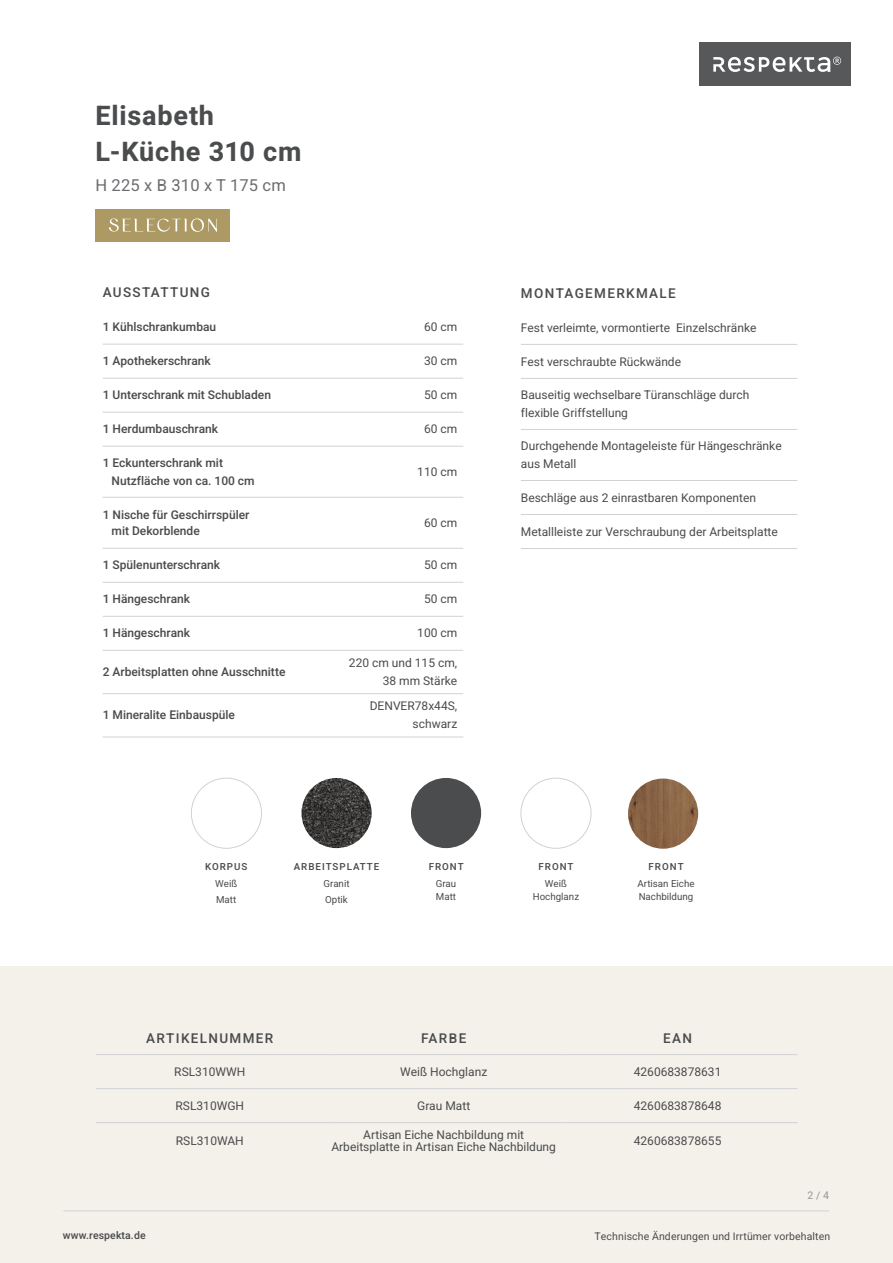
<style>
.page{position:relative;width:893px;height:1263px;background:#fff}
.page>*{position:absolute;margin:0;border:0;box-sizing:border-box;transform-origin:0 0}
.t1{font:27px "Heebo";letter-spacing:.03em;color:#4b4c4d}
.t2{font:16.5px "Heebo";letter-spacing:.01em;color:#6c6d70}
.t3{font:13.5px "Heebo";letter-spacing:.1em;color:#4b4c4d}
.t4{font:12px/18px "Heebo";color:#4b4c4d}
.t5{font:10.5px "Heebo";letter-spacing:.01em;color:#4b4c4d}
.t6{font:10.5px "Heebo";color:#939598}
.t7{font:9.75px/13.5px "Heebo";color:#4b4c4d}
.t8{font:9.75px "Heebo";letter-spacing:.1em;color:#4b4c4d}
</style>
<div class="page">
<div style="left:699px;top:43px;width:151px;height:43px;background:#57585a"></div>
<svg style="left:713px;top:57px;width:128px;height:15px"></svg>
<div style="left:0;top:967px;width:893px;height:296px;background:#f4f1ea"></div>
<hr style="left:63px;top:1210px;width:766px;height:1px;background:#d1d2d4">
<hr style="left:103px;top:344px;width:221px;height:1px;background:#d1d2d4">
<hr style="left:324px;top:344px;width:139px;height:1px;background:#d1d2d4">
<hr style="left:103px;top:378px;width:221px;height:1px;background:#d1d2d4">
<hr style="left:324px;top:378px;width:139px;height:1px;background:#d1d2d4">
<hr style="left:103px;top:412px;width:221px;height:1px;background:#d1d2d4">
<hr style="left:324px;top:412px;width:139px;height:1px;background:#d1d2d4">
<hr style="left:103px;top:446px;width:221px;height:1px;background:#d1d2d4">
<hr style="left:324px;top:446px;width:139px;height:1px;background:#d1d2d4">
<hr style="left:103px;top:497px;width:221px;height:1px;background:#d1d2d4">
<hr style="left:324px;top:497px;width:139px;height:1px;background:#d1d2d4">
<hr style="left:103px;top:548px;width:221px;height:1px;background:#d1d2d4">
<hr style="left:324px;top:548px;width:139px;height:1px;background:#d1d2d4">
<hr style="left:103px;top:582px;width:221px;height:1px;background:#d1d2d4">
<hr style="left:324px;top:582px;width:139px;height:1px;background:#d1d2d4">
<hr style="left:103px;top:616px;width:221px;height:1px;background:#d1d2d4">
<hr style="left:324px;top:616px;width:139px;height:1px;background:#d1d2d4">
<hr style="left:103px;top:650px;width:221px;height:1px;background:#d1d2d4">
<hr style="left:324px;top:650px;width:139px;height:1px;background:#d1d2d4">
<hr style="left:103px;top:693px;width:221px;height:1px;background:#d1d2d4">
<hr style="left:324px;top:693px;width:139px;height:1px;background:#d1d2d4">
<hr style="left:103px;top:737px;width:221px;height:1px;background:#d1d2d4">
<hr style="left:324px;top:737px;width:139px;height:1px;background:#d1d2d4">
<hr style="left:521px;top:344px;width:276px;height:1px;background:#d1d2d4">
<hr style="left:521px;top:378px;width:276px;height:1px;background:#d1d2d4">
<hr style="left:521px;top:429px;width:276px;height:1px;background:#d1d2d4">
<hr style="left:521px;top:480px;width:276px;height:1px;background:#d1d2d4">
<hr style="left:521px;top:514px;width:276px;height:1px;background:#d1d2d4">
<hr style="left:521px;top:548px;width:276px;height:1px;background:#d1d2d4">
<hr style="left:96px;top:1088px;width:234px;height:1px;background:#d1d2d4">
<hr style="left:330px;top:1088px;width:234px;height:1px;background:#d1d2d4">
<hr style="left:564px;top:1088px;width:233px;height:1px;background:#d1d2d4">
<hr style="left:96px;top:1122px;width:234px;height:1px;background:#d1d2d4">
<hr style="left:330px;top:1122px;width:234px;height:1px;background:#d1d2d4">
<hr style="left:564px;top:1122px;width:233px;height:1px;background:#d1d2d4">
<hr style="left:96px;top:1054px;width:234px;height:1px;background:#d1d2d4">
<hr style="left:330px;top:1054px;width:234px;height:1px;background:#d1d2d4">
<hr style="left:564px;top:1054px;width:233px;height:1px;background:#d1d2d4">
<div style="left:96px;top:209px;width:134px;height:33px;background:#ad9963"></div>
<svg style="left:109px;top:218px;width:108px;height:14px"></svg>
<img style="left:301px;top:778px;width:71px;height:70px;border-radius:35px">
<div style="left:521px;top:778px;width:70px;height:70px;border:1px solid #d1d2d4;border-radius:50%"></div>
<div style="left:191px;top:778px;width:71px;height:70px;border:1px solid #d1d2d4;border-radius:50%"></div>
<div style="left:411px;top:778px;width:70px;height:70px;background:#4b4c4d;border-radius:50%"></div>
<img style="left:628px;top:778px;width:70px;height:71px;border-radius:35px">
<p class="t1" style="left:95px;top:97px;width:120px">Elisabeth</p>
<p class="t1" style="left:95px;top:133px;width:208px">L-Küche 310 cm</p>
<p class="t2" style="left:95px;top:174px;width:192px">H 225 x B 310 x T 175 cm</p>
<p class="t3" style="left:103px;top:283px;width:109px">AUSSTATTUNG</p>
<p class="t4" style="left:103px;top:318px;width:115px">1 Kühlschrankumbau</p>
<p class="t4" style="left:424px;top:318px;width:35px">60 cm</p>
<p class="t4" style="left:103px;top:352px;width:110px">1 Apothekerschrank</p>
<p class="t4" style="left:424px;top:352px;width:35px">30 cm</p>
<p class="t4" style="left:103px;top:386px;width:170px">1 Unterschrank mit Schubladen</p>
<p class="t4" style="left:424px;top:386px;width:35px">50 cm</p>
<p class="t4" style="left:103px;top:420px;width:117px">1 Herdumbauschrank</p>
<p class="t4" style="left:424px;top:420px;width:35px">60 cm</p>
<p class="t4" style="left:103px;top:454px;width:122px">1 Eckunterschrank mit</p>
<p class="t4" style="left:112px;top:472px;width:145px">Nutzfläche von ca. 100 cm</p>
<p class="t4" style="left:417px;top:463px;width:42px">110 cm</p>
<p class="t4" style="left:112px;top:506px;width:139px;line-height:16.5px;text-indent:-9px">1 Nische für Geschirrspüler mit Dekorblende</p>
<p class="t4" style="left:424px;top:514px;width:35px">60 cm</p>
<p class="t4" style="left:103px;top:556px;width:119px">1 Spülenunterschrank</p>
<p class="t4" style="left:424px;top:556px;width:35px">50 cm</p>
<p class="t4" style="left:103px;top:590px;width:89px">1 Hängeschrank</p>
<p class="t4" style="left:424px;top:590px;width:35px">50 cm</p>
<p class="t4" style="left:103px;top:624px;width:89px">1 Hängeschrank</p>
<p class="t4" style="left:417px;top:624px;width:42px">100 cm</p>
<p class="t4" style="left:103px;top:663px;width:184px">2 Arbeitsplatten ohne Ausschnitte</p>
<p class="t4" style="left:349px;top:654px;width:110px">220 cm und 115 cm,</p>
<p class="t4" style="left:383px;top:672px;width:76px">38 mm Stärke</p>
<p class="t4" style="left:103px;top:706px;width:134px">1 Mineralite Einbauspüle</p>
<p class="t4" style="left:370px;top:697px;width:89px;text-align:right">DENVER78x44S, schwarz</p>
<p class="t7" style="left:205px;top:860px;width:44px">KORPUS</p>
<p class="t7" style="left:215px;top:877px;width:23px">Weiß</p>
<p class="t7" style="left:216px;top:893px;width:22px">Matt</p>
<p class="t8" style="left:294px;top:860px;width:87px">ARBEITSPLATTE</p>
<p class="t7" style="left:324px;top:877px;width:28px">Granit</p>
<p class="t7" style="left:325px;top:893px;width:24px">Optik</p>
<p class="t7" style="left:429px;top:860px;width:36px">FRONT</p>
<p class="t7" style="left:436px;top:877px;width:22px">Grau</p>
<p class="t7" style="left:436px;top:890px;width:22px">Matt</p>
<p class="t3" style="left:521px;top:284px;width:157px">MONTAGEMERKMALE</p>
<p class="t4" style="left:521px;top:318px;width:237px">Fest verleimte, vormontierte Einzelschränke</p>
<p class="t4" style="left:521px;top:352px;width:162px">Fest verschraubte Rückwände</p>
<p class="t4" style="left:521px;top:386px;width:230px">Bauseitig wechselbare Türanschläge durch</p>
<p class="t4" style="left:521px;top:404px;width:109px">flexible Griffstellung</p>
<p class="t4" style="left:521px;top:437px;width:262px">Durchgehende Montageleiste für Hängeschränke aus Metall</p>
<p class="t4" style="left:521px;top:488px;width:237px">Beschläge aus 2 einrastbaren Komponenten</p>
<p class="t4" style="left:521px;top:522px;width:258px">Metallleiste zur Verschraubung der Arbeitsplatte</p>
<p class="t7" style="left:539px;top:860px;width:36px">FRONT</p>
<p class="t7" style="left:545px;top:877px;width:23px">Weiß</p>
<p class="t7" style="left:533px;top:890px;width:48px">Hochglanz</p>
<p class="t7" style="left:649px;top:860px;width:36px">FRONT</p>
<p class="t7" style="left:637px;top:877px;width:59px">Artisan Eiche<br>Nachbildung</p>
<p class="t3" style="left:146px;top:1029px;width:129px">ARTIKELNUMMER</p>
<p class="t3" style="left:421px;top:1029px;width:47px">FARBE</p>
<p class="t3" style="left:663px;top:1029px;width:30px">EAN</p>
<p class="t4" style="left:174px;top:1062px;width:73px">RSL310WWH</p>
<p class="t4" style="left:400px;top:1062px;width:89px">Weiß Hochglanz</p>
<p class="t4" style="left:634px;top:1062px;width:89px">4260683878631</p>
<p class="t4" style="left:176px;top:1096px;width:70px">RSL310WGH</p>
<p class="t4" style="left:417px;top:1096px;width:55px">Grau Matt</p>
<p class="t4" style="left:634px;top:1096px;width:89px">4260683878648</p>
<p class="t4" style="left:176px;top:1132px;width:70px">RSL310WAH</p>
<p class="t4" style="left:363px;top:1126px;width:162px">Artisan Eiche Nachbildung mit</p>
<p class="t4" style="left:331px;top:1138px;width:226px">Arbeitsplatte in Artisan Eiche Nachbildung</p>
<p class="t4" style="left:634px;top:1132px;width:89px">4260683878655</p>
<p class="t6" style="left:807px;top:1188px;width:23px">2 / 4</p>
<p class="t5" style="left:63px;top:1228px;width:84px">www.respekta.de</p>
<p class="t5" style="left:595px;top:1228px;width:237px">Technische Änderungen und Irrtümer vorbehalten</p>
</div>
